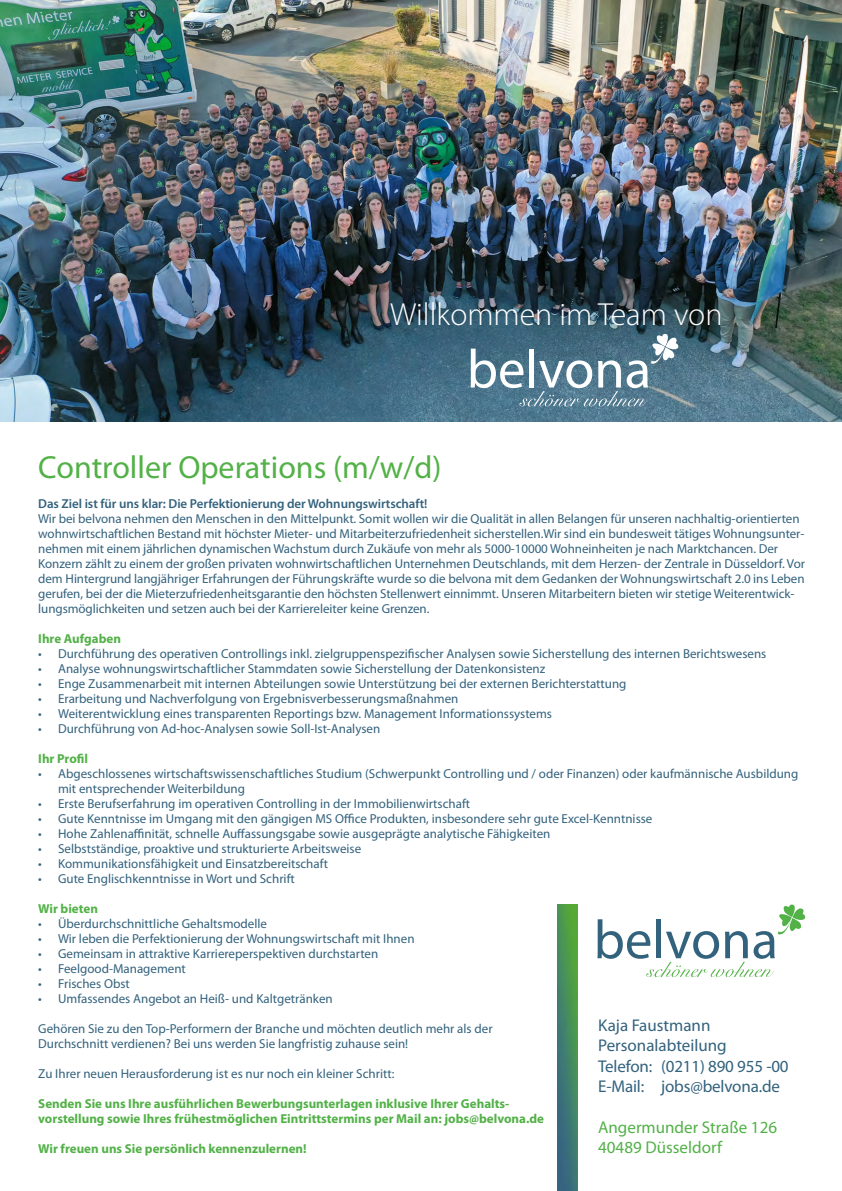
<style>
.page{position:relative;width:842px;height:1191px;background:#fff}
.page>*{position:absolute;margin:0;border:0;box-sizing:border-box;transform-origin:0 0}
.t1{font:32px "Myriad Pro";color:#52b147}
.t2{font:300 32px "Myriad Pro";color:#fff}
.t3{font:17px/20.4px "Myriad Pro";letter-spacing:-.01em;color:#33627d}
.t4{font:17px/20.4px "Myriad Pro";color:#52b147}
.t5{font:13px/15px "Myriad Pro";color:#33627d}
.t6{font:700 13px/15px "Myriad Pro";color:#52b147}
.t7{font:600 13px "Myriad Pro";letter-spacing:-.005em;color:#33627d}
</style>
<div class="page">
<img style="left:0;top:0;width:842px;height:421px">
<svg style="left:471px;top:334px;width:207px;height:72px;background:#698a9c"></svg>
<img style="left:558px;top:904px;width:20px;height:287px">
<svg style="left:597px;top:904px;width:208px;height:73px"></svg>
<h1 class="t2" style="left:390px;top:295px;width:334px">Willkommen im Team von</h1>
<h1 class="t1" style="left:38px;top:447px;width:405px">Controller Operations (m/w/d)</h1>
<p class="t7" style="left:38px;top:495px;width:391px">Das Ziel ist für uns klar: Die Perfektionierung der Wohnungswirtschaft!</p>
<p class="t5" style="left:38px;top:510px;width:768px">Wir bei belvona nehmen den Menschen in den Mittelpunkt. Somit wollen wir die Qualität in allen Belangen für unseren nachhaltig-orientierten wohnwirtschaftlichen Bestand mit höchster Mieter- und Mitarbeiterzufriedenheit sicherstellen.Wir sind ein bundesweit tätiges Wohnungsunter&shy;nehmen mit einem jährlichen dynamischen Wachstum durch Zukäufe von mehr als 5000-10000 Wohneinheiten je nach Marktchancen. Der Konzern zählt zu einem der großen privaten wohnwirtschaftlichen Unternehmen Deutschlands, mit dem Herzen- der Zentrale in Düsseldorf. Vor dem Hintergrund langjähriger Erfahrungen der Führungskräfte wurde so die belvona mit dem Gedanken der Wohnungswirtschaft 2.0 ins Leben gerufen, bei der die Mieterzufriedenheitsgarantie den höchsten Stellenwert einnimmt. Unseren Mitarbeitern bieten wir stetige Weiterentwick&shy;lungsmöglichkeiten und setzen auch bei der Karriereleiter keine Grenzen.</p>
<p class="t6" style="left:38px;top:630px;width:84px">Ihre Aufgaben</p>
<p class="t5" style="left:38px;top:645px;width:730px">• Durchführung des operativen Controllings inkl. zielgruppenspezifischer Analysen sowie Sicherstellung des internen Berichtswesens</p>
<p class="t5" style="left:38px;top:661px;width:509px">• Analyse wohnungswirtschaftlicher Stammdaten sowie Sicherstellung der Datenkonsistenz</p>
<p class="t5" style="left:38px;top:676px;width:590px">• Enge Zusammenarbeit mit internen Abteilungen sowie Unterstützung bei der externen Berichterstattung</p>
<p class="t5" style="left:38px;top:691px;width:422px">• Erarbeitung und Nachverfolgung von Ergebnisverbesserungsmaßnahmen</p>
<p class="t5" style="left:38px;top:706px;width:515px">• Weiterentwicklung eines transparenten Reportings bzw. Management Informationssystems</p>
<p class="t5" style="left:38px;top:721px;width:344px">• Durchführung von Ad-hoc-Analysen sowie Soll-Ist-Analysen</p>
<p class="t6" style="left:38px;top:750px;width:51px">Ihr Profil</p>
<p class="t5" style="left:58px;top:766px;width:742px;text-indent:-20px">• Abgeschlossenes wirtschaftswissenschaftliches Studium (Schwerpunkt Controlling und / oder Finanzen) oder kaufmännische Ausbildung mit entsprechender Weiterbildung</p>
<p class="t5" style="left:38px;top:796px;width:433px">• Erste Berufserfahrung im operativen Controlling in der Immobilienwirtschaft</p>
<p class="t5" style="left:38px;top:811px;width:616px">• Gute Kenntnisse im Umgang mit den gängigen MS Office Produkten, insbesondere sehr gute Excel-Kenntnisse</p>
<p class="t5" style="left:38px;top:826px;width:514px">• Hohe Zahlenaffinität, schnelle Auffassungsgabe sowie ausgeprägte analytische Fähigkeiten</p>
<p class="t5" style="left:38px;top:841px;width:324px">• Selbstständige, proaktive und strukturierte Arbeitsweise</p>
<p class="t5" style="left:38px;top:856px;width:291px">• Kommunikationsfähigkeit und Einsatzbereitschaft</p>
<p class="t5" style="left:38px;top:871px;width:258px">• Gute Englischkenntnisse in Wort und Schrift</p>
<p class="t6" style="left:38px;top:900px;width:61px">Wir bieten</p>
<p class="t5" style="left:38px;top:916px;width:230px">• Überdurchschnittliche Gehaltsmodelle</p>
<p class="t5" style="left:38px;top:931px;width:378px">• Wir leben die Perfektionierung der Wohnungswirtschaft mit Ihnen</p>
<p class="t5" style="left:38px;top:946px;width:342px">• Gemeinsam in attraktive Karriereperspektiven durchstarten</p>
<p class="t5" style="left:38px;top:961px;width:149px">• Feelgood-Management</p>
<p class="t5" style="left:38px;top:976px;width:93px">• Frisches Obst</p>
<p class="t5" style="left:38px;top:991px;width:296px">• Umfassendes Angebot an Heiß- und Kaltgetränken</p>
<p class="t5" style="left:38px;top:1021px;width:456px">Gehören Sie zu den Top-Performern der Branche und möchten deutlich mehr als der<br>Durchschnitt verdienen? Bei uns werden Sie langfristig zuhause sein!</p>
<p class="t5" style="left:38px;top:1066px;width:358px">Zu Ihrer neuen Herausforderung ist es nur noch ein kleiner Schritt:</p>
<p class="t6" style="left:38px;top:1095px;width:507px">Senden Sie uns Ihre ausführlichen Bewerbungsunterlagen inklusive Ihrer Gehalts&shy;vorstellung sowie Ihres frühestmöglichen Eintrittstermins per Mail an: jobs@belvona.de</p>
<p class="t6" style="left:38px;top:1140px;width:270px">Wir freuen uns Sie persönlich kennenzulernen!</p>
<h2 class="t3" style="left:598px;top:1014px;width:192px">Kaja Faustmann<br>Personalabteilung<br>Telefon: (0211) 890 955 -00<br>E-Mail: jobs@belvona.de</h2>
<h2 class="t4" style="left:598px;top:1116px;width:180px">Angermunder Straße 126<br>40489 Düsseldorf</h2>
</div>
